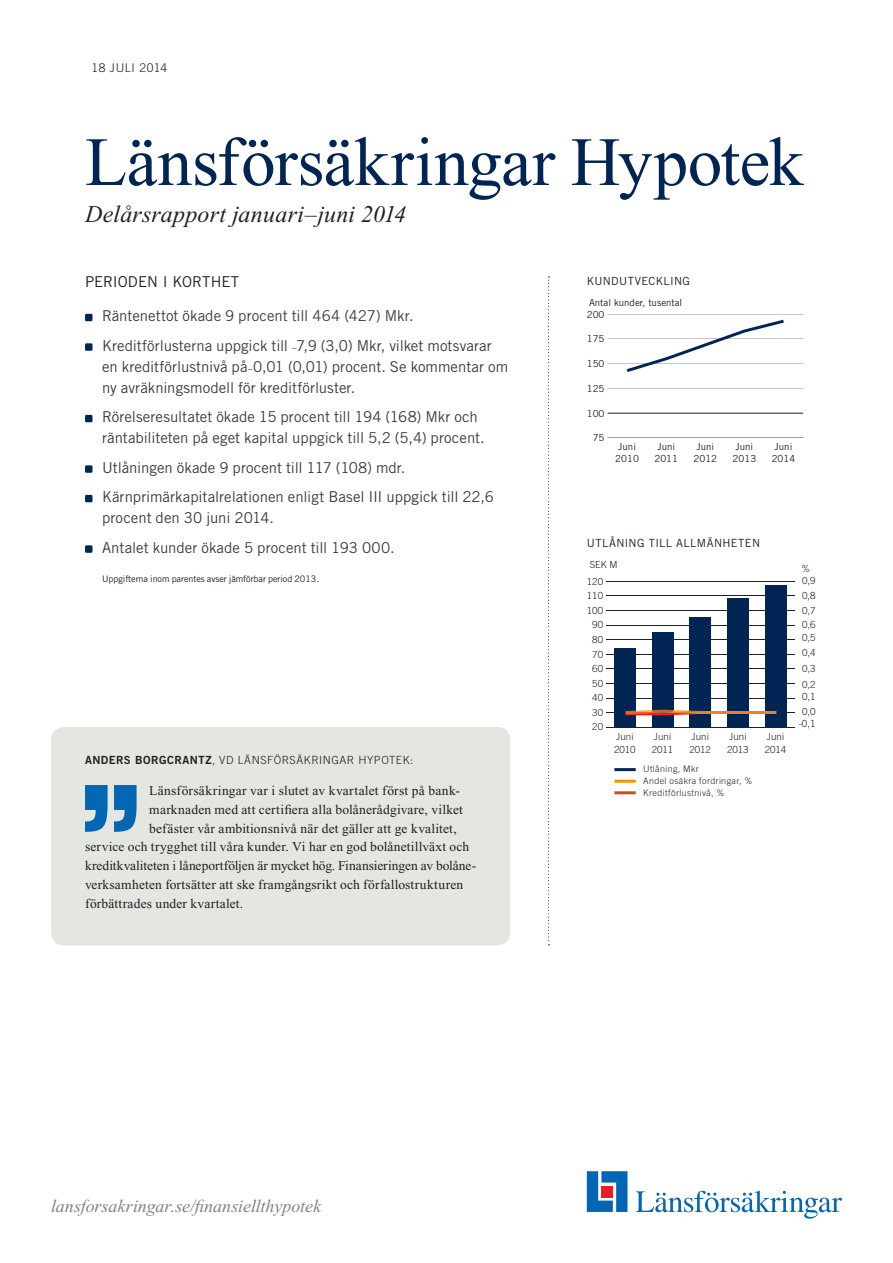
<style>
.page{position:relative;width:893px;height:1263px;background:#fff}
.page>*{position:absolute;margin:0;border:0;box-sizing:border-box;transform-origin:0 0}
.t1{font:69px "Times New Roman PS Std";letter-spacing:-.005em;color:#002554}
.t2{font:italic 24px "Times New Roman PS Std";letter-spacing:.005em;color:#231f20}
.t3{font:italic 18px "Times New Roman PS Std";letter-spacing:-.005em;color:#808285}
.t4{font:15px/29.5px "Trade Gothic LT Std";color:#3e3e3f}
.t5{font:15px "Trade Gothic LT Std";letter-spacing:.005em;color:#231f20}
.t6{font:13.5px "Times New Roman PS Std";letter-spacing:.01em;color:#231f20}
.t7{font:300 12px "Trade Gothic LT Std";letter-spacing:.04em;color:#231f20}
.t8{font:300 11.25px "Trade Gothic LT Std";letter-spacing:.045em;color:#231f20}
.t9{font:11.25px "Trade Gothic LT Std";letter-spacing:.04em;color:#231f20}
.t10{font:300 9.75px/12.8px "Trade Gothic LT Std";color:#231f20}
.t11{font:9.75px/11.6px "Trade Gothic LT Std";color:#231f20;text-align:center}
.t12{font:300 9px/12px "Trade Gothic LT Std";color:#231f20}
.t13{font:9px "Trade Gothic LT Std";letter-spacing:-.005em;color:#231f20}
.s1{font-size:9px;color:#231f20}
.s2{font-family:"Trade Gothic LT Std Bd 2";font-weight:400}
</style>
<div class="page">
<div style="left:85px;top:314px;width:7px;height:7px;background:#002554"></div>
<div style="left:85px;top:343px;width:7px;height:8px;background:#002554"></div>
<div style="left:85px;top:415px;width:7px;height:7px;background:#002554"></div>
<div style="left:85px;top:465px;width:7px;height:8px;background:#002554"></div>
<div style="left:85px;top:495px;width:7px;height:7px;background:#002554"></div>
<div style="left:85px;top:545px;width:7px;height:8px;background:#002554"></div>
<svg style="left:587px;top:1171px;width:40px;height:41px;background:#2f80bf"></svg>
<div style="left:601px;top:1186px;width:12px;height:11px;background:#ee1d23"></div>
<svg style="left:636px;top:1191px;width:206px;height:28px"></svg>
<hr style="left:608px;top:413px;width:195px;height:1px;background:#231f20">
<svg style="left:627px;top:320px;width:157px;height:52px"></svg>
<svg style="left:548px;top:276px;width:2px;height:669px"></svg>
<div style="left:51px;top:727px;width:459px;height:218px;background:#e4e6e2;border-radius:13px"></div>
<svg style="left:85px;top:785px;width:52px;height:47px"></svg>
<hr style="left:606px;top:727px;width:188px;height:1px;background:#231f20">
<hr style="left:606px;top:712px;width:188px;height:1px;background:#231f20">
<hr style="left:606px;top:698px;width:188px;height:1px;background:#231f20">
<hr style="left:606px;top:683px;width:188px;height:1px;background:#231f20">
<hr style="left:606px;top:669px;width:188px;height:1px;background:#231f20">
<hr style="left:606px;top:654px;width:188px;height:1px;background:#231f20">
<hr style="left:606px;top:639px;width:188px;height:1px;background:#231f20">
<hr style="left:606px;top:625px;width:188px;height:1px;background:#231f20">
<hr style="left:606px;top:610px;width:188px;height:1px;background:#231f20">
<hr style="left:606px;top:596px;width:188px;height:1px;background:#231f20">
<hr style="left:606px;top:581px;width:188px;height:1px;background:#231f20">
<div style="left:765px;top:586px;width:21px;height:141px;background:#002554"></div>
<div style="left:614px;top:648px;width:21px;height:79px;background:#002554"></div>
<div style="left:652px;top:632px;width:21px;height:95px;background:#002554"></div>
<div style="left:690px;top:618px;width:21px;height:109px;background:#002554"></div>
<div style="left:727px;top:599px;width:21px;height:128px;background:#002554"></div>
<svg style="left:626px;top:710px;width:150px;height:5px"></svg>
<hr style="left:614px;top:780px;width:22px;height:3px;background:#f29400">
<hr style="left:614px;top:768px;width:22px;height:3px;background:#002554">
<hr style="left:614px;top:791px;width:22px;height:3px;background:#d04d1b">
<p class="t7" style="left:92px;top:61px;width:77px">18 juli 2014</p>
<h1 class="t1" style="left:85px;top:124px;width:720px">Länsförsäkringar Hypotek</h1>
<h2 class="t2" style="left:85px;top:201px;width:323px">Delårsrapport januari–juni 2014</h2>
<p class="t5" style="left:85px;top:273px;width:156px">Perioden i korthet</p>
<p class="t4" style="left:102px;top:301px;width:391px">Räntenettot ökade 9 procent till 464 (427) Mkr.<br>Kreditförlusterna uppgick till <span class="s1">–</span>7,9 (3,0) Mkr, vilket motsvarar</p>
<p class="t4" style="left:102px;top:356px;width:408px;line-height:21px">en kreditförlustnivå på<span class="s1">–</span>0,01 (0,01) procent. Se kommentar om ny avräkningsmodell för kreditförluster.</p>
<p class="t4" style="left:102px;top:406px;width:384px;line-height:21px">Rörelseresultatet ökade 15 procent till 194 (168) Mkr och räntabiliteten på eget kapital uppgick till 5,2 (5,4) procent.</p>
<p class="t4" style="left:102px;top:452px;width:393px">Utlåningen ökade 9 procent till 117 (108) mdr.<br>Kärnprimärkapitalrelationen enligt Basel III uppgick till 22,6</p>
<p class="t4" style="left:102px;top:503px;width:294px">procent den 30 juni 2014.<br>Antalet kunder ökade 5 procent till 193 000.</p>
<p class="t13" style="left:102px;top:574px;width:219px">Uppgifterna inom parentes avser jämförbar period 2013.</p>
<p class="t8" style="left:85px;top:753px;width:330px"><span class="s2">ANDERS BORGCRANTZ</span>, vd Länsförsäkringar Hypotek:</p>
<p class="t6" style="left:149px;top:783px;width:312px">Länsförsäkringar var i slutet av kvartalet först på bank-</p>
<p class="t6" style="left:149px;top:802px;width:315px">marknaden med att certifiera alla bolånerådgivare, vilket</p>
<p class="t6" style="left:149px;top:821px;width:309px">befäster vår ambitionsnivå när det gäller att ge kvalitet,</p>
<p class="t6" style="left:85px;top:839px;width:386px">service och trygghet till våra kunder. Vi har en god bolånetillväxt och</p>
<p class="t6" style="left:85px;top:858px;width:393px">kreditkvaliteten i låneportföljen är mycket hög. Finansieringen av bolåne-</p>
<p class="t6" style="left:85px;top:877px;width:380px">verksamheten fortsätter att ske framgångsrikt och förfallostrukturen</p>
<p class="t6" style="left:85px;top:896px;width:160px">förbättrades under kvartalet.</p>
<p class="t9" style="left:587px;top:274px;width:105px">Ku ndutveckli ng</p>
<p class="t11" style="left:589px;top:296px;width:95px">Antal kunder, tusental</p>
<p class="t11" style="left:587px;top:308px;width:19px">200</p>
<p class="t11" style="left:587px;top:333px;width:19px">175</p>
<p class="t11" style="left:587px;top:358px;width:19px">150</p>
<p class="t11" style="left:587px;top:382px;width:19px">125</p>
<p class="t11" style="left:587px;top:407px;width:19px">100</p>
<p class="t11" style="left:593px;top:432px;width:13px">75</p>
<p class="t11" style="left:615px;top:441px;width:25px">Juni<br>2010</p>
<p class="t11" style="left:654px;top:441px;width:25px">Juni<br>2011</p>
<p class="t11" style="left:693px;top:441px;width:25px">Juni<br>2012</p>
<p class="t11" style="left:733px;top:441px;width:25px">Juni<br>2013</p>
<p class="t11" style="left:772px;top:441px;width:25px">Juni<br>2014</p>
<p class="t9" style="left:587px;top:536px;width:136px">UTLÅN ING ti ll ALLMÄNHETEN</p>
<p class="t10" style="left:590px;top:558px;width:29px">SEK M</p>
<p class="t10" style="left:802px;top:562px;width:10px">%</p>
<p class="t10" style="left:587px;top:575px;width:18px">120</p>
<p class="t10" style="left:802px;top:574px;width:15px">0,9</p>
<p class="t10" style="left:587px;top:589px;width:18px">110</p>
<p class="t10" style="left:802px;top:589px;width:15px">0,8</p>
<p class="t10" style="left:587px;top:604px;width:18px">100</p>
<p class="t10" style="left:802px;top:604px;width:15px">0,7</p>
<p class="t10" style="left:592px;top:618px;width:12px">90</p>
<p class="t10" style="left:802px;top:618px;width:15px">0,6</p>
<p class="t10" style="left:592px;top:633px;width:12px">80</p>
<p class="t10" style="left:802px;top:631px;width:15px">0,5</p>
<p class="t10" style="left:592px;top:647px;width:12px">70</p>
<p class="t10" style="left:802px;top:646px;width:15px">0,4</p>
<p class="t10" style="left:592px;top:662px;width:12px">60</p>
<p class="t10" style="left:802px;top:662px;width:15px">0,3</p>
<p class="t10" style="left:592px;top:677px;width:12px">50</p>
<p class="t10" style="left:802px;top:678px;width:15px">0,2</p>
<p class="t10" style="left:592px;top:691px;width:12px">40</p>
<p class="t10" style="left:802px;top:690px;width:15px">0,1</p>
<p class="t10" style="left:592px;top:706px;width:12px">30</p>
<p class="t10" style="left:802px;top:705px;width:15px">0,0</p>
<p class="t10" style="left:592px;top:720px;width:12px">20</p>
<p class="t10" style="left:799px;top:717px;width:18px">-0,1</p>
<p class="t10" style="left:614px;top:730px;width:23px">Juni<br>2010</p>
<p class="t10" style="left:652px;top:730px;width:23px">Juni<br>2011</p>
<p class="t10" style="left:689px;top:730px;width:23px">Juni<br>2012</p>
<p class="t10" style="left:727px;top:730px;width:23px">Juni<br>2013</p>
<p class="t10" style="left:765px;top:730px;width:23px">Juni<br>2014</p>
<p class="t12" style="left:643px;top:763px;width:111px">Utlåning, Mkr<br>Andel osäkra fordringar, %<br>Kreditförlustnivå, %</p>
<p class="t3" style="left:51px;top:1196px;width:272px">lansforsakringar.se/finansiellthypotek</p>
</div>
